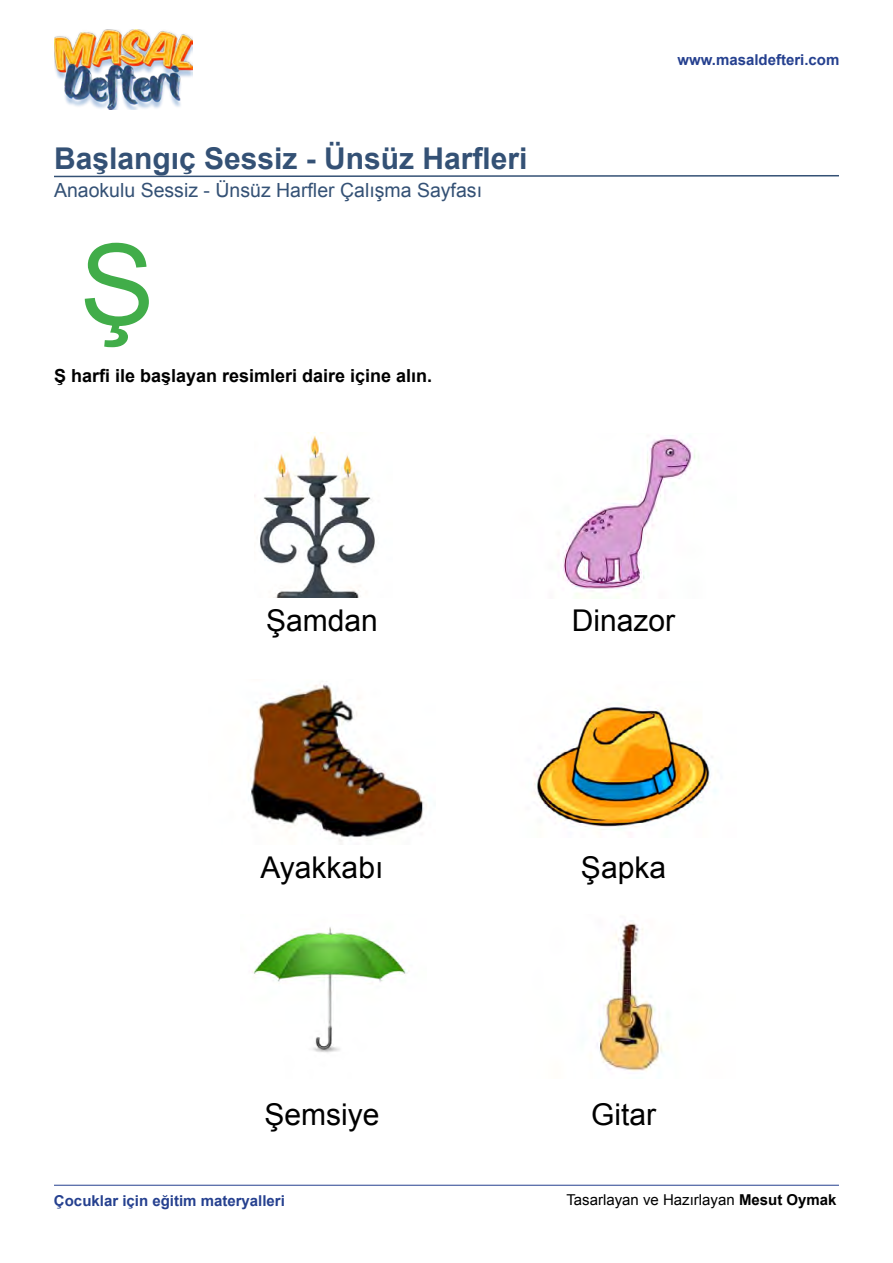
<style>
.page{position:relative;width:893px;height:1263px;background:#fff}
.page>*{position:absolute;margin:0;border:0;box-sizing:border-box;transform-origin:0 0}
.t1{font:112.5px "Arial";color:#41ad49}
.t2{font:30px "Arial";color:#000}
.t3{font:700 30px "Arial";color:#345175}
.t4{font:19.5px "Arial";color:#345175}
.t5{font:700 18px "Arial";color:#000}
.t6{font:700 15px "Arial";color:#25408f}
.t7{font:15px "Arial";color:#000}
.s1{font-weight:700}
</style>
<div class="page">
<img style="left:54px;top:30px;width:139px;height:79px">
<hr style="left:54px;top:1185px;width:785px;height:1px;background:#25408f">
<svg style="left:54px;top:175px;width:785px;height:3px"></svg>
<img style="left:254px;top:435px;width:121px;height:162px">
<img style="left:558px;top:436px;width:138px;height:160px">
<img style="left:248px;top:684px;width:179px;height:160px">
<img style="left:533px;top:704px;width:183px;height:126px">
<img style="left:252px;top:927px;width:155px;height:126px">
<img style="left:597px;top:920px;width:67px;height:151px">
<h2 class="t3" style="left:54px;top:138px;width:475px">Başlangıç Sessiz - Ünsüz Harfleri</h2>
<h3 class="t4" style="left:54px;top:178px;width:430px">Anaokulu Sessiz - Ünsüz Harfler Çalışma Sayfası</h3>
<h1 class="t1" style="left:80px;top:211px;width:77px">Ş</h1>
<p class="t5" style="left:54px;top:364px;width:380px">Ş harfi ile başlayan resimleri daire içine alın.</p>
<p class="t6" style="left:677px;top:50px;width:163px">www.masaldefteri.com</p>
<h2 class="t2" style="left:266px;top:601px;width:113px">Şamdan</h2>
<h2 class="t2" style="left:572px;top:601px;width:105px">Dinazor</h2>
<h2 class="t2" style="left:260px;top:848px;width:124px">Ayakkabı</h2>
<h2 class="t2" style="left:581px;top:848px;width:87px">Şapka</h2>
<h2 class="t2" style="left:264px;top:1095px;width:117px">Şemsiye</h2>
<h2 class="t2" style="left:591px;top:1095px;width:67px">Gitar</h2>
<p class="t6" style="left:54px;top:1191px;width:232px">Çocuklar için eğitim materyalleri</p>
<p class="t7" style="left:566px;top:1190px;width:272px">Tasarlayan ve Hazırlayan <span class="s1">Mesut Oymak</span></p>
</div>
